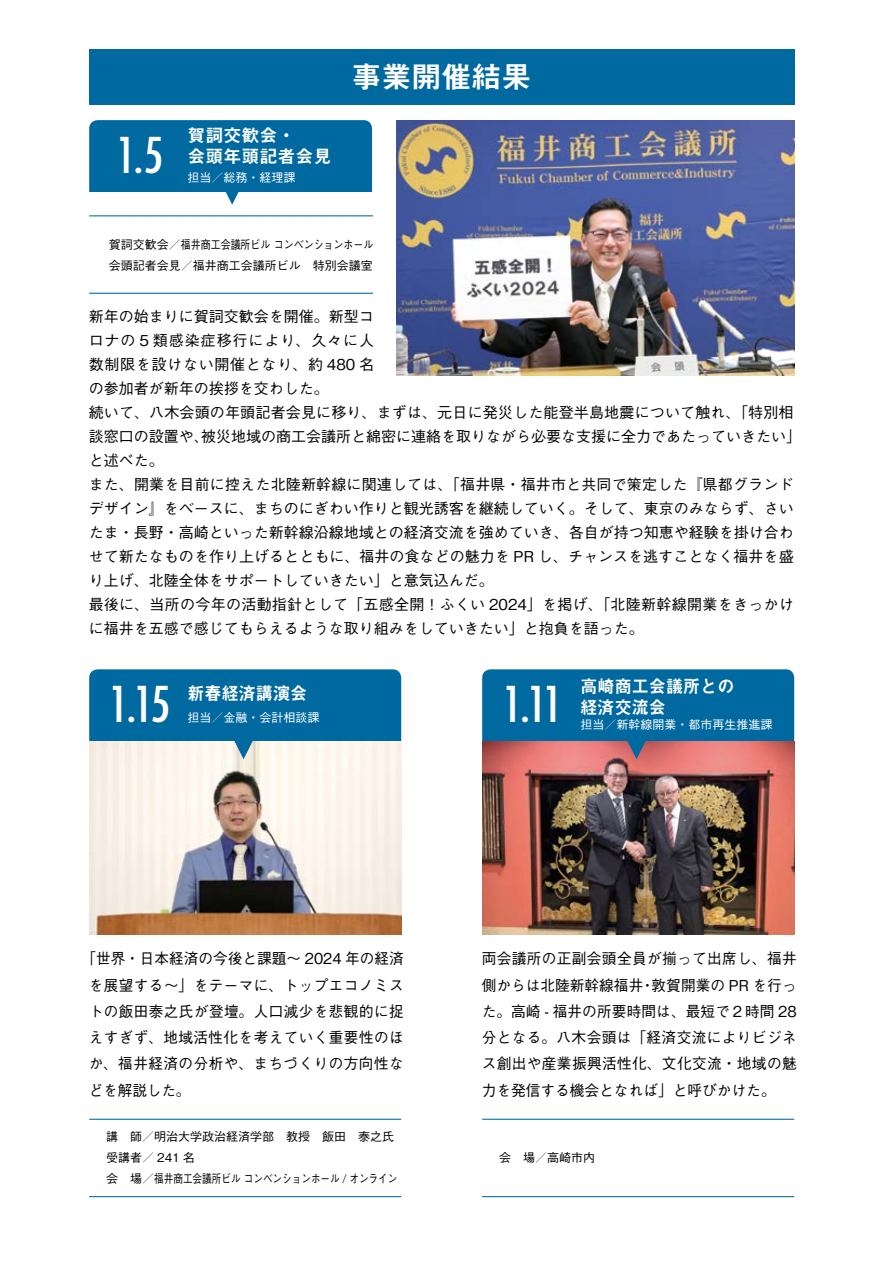
<style>
.page{position:relative;width:893px;height:1263px;background:#fff}
.page>*{position:absolute;margin:0;border:0;box-sizing:border-box;transform-origin:0 0}
.t1{font:500 condensed 48px "Futura";color:#fff}
.t2{font:30px "Midashi Go Pr 6 N MB31";color:#fff}
.t3{font:18px "Midashi Go Pr 6 N MB31";color:#fff;scale:.95 1}
.t4{font:18px "Midashi Go Pr 6 N MB31";color:#fff}
.t5{font:500 15px/26.2px "Gothic BBB Pr 6";letter-spacing:.005em;color:#000}
.t6{font:500 15px/26.2px "Gothic BBB Pr 6";letter-spacing:.025em;color:#000;text-align:right}
.t7{font:500 15px "Gothic BBB Pr 6";letter-spacing:.05em;color:#000}
.t8{font:500 15px "Gothic BBB Pr 6";letter-spacing:.06em;color:#000}
.t9{font:500 12px/21px "Gothic BBB Pr 6";color:#000}
.t10{font:500 12px "Gothic BBB Pr 6";color:#fff}
</style>
<div class="page">
<div style="left:89px;top:49px;width:706px;height:55px;background:#0069a0"></div>
<div style="left:89px;top:120px;width:283px;height:113px;background:#0069a0;border-radius:9px"></div>
<div style="left:89px;top:192px;width:425px;height:193px;background:#fff"></div>
<img style="left:397px;top:120px;width:397px;height:255px">
<svg style="left:226px;top:192px;width:13px;height:13px"></svg>
<hr style="left:89px;top:215px;width:284px;height:1px;background:#0069a0">
<hr style="left:89px;top:293px;width:284px;height:1px;background:#0069a0">
<div style="left:482px;top:669px;width:312px;height:113px;background:#0069a0;border-radius:9px"></div>
<img style="left:482px;top:741px;width:312px;height:193px">
<svg style="left:626px;top:741px;width:21px;height:18px"></svg>
<hr style="left:482px;top:1119px;width:312px;height:1px;background:#0069a0">
<hr style="left:482px;top:1196px;width:312px;height:1px;background:#0069a0">
<div style="left:89px;top:669px;width:312px;height:113px;background:#0069a0;border-radius:9px"></div>
<img style="left:89px;top:741px;width:312px;height:193px">
<svg style="left:233px;top:741px;width:21px;height:18px"></svg>
<hr style="left:89px;top:1119px;width:312px;height:1px;background:#0069a0">
<hr style="left:89px;top:1196px;width:312px;height:1px;background:#0069a0">
<p class="t4" style="left:188px;top:121px;width:109px">賀詞交歓会・</p>
<p class="t10" style="left:188px;top:168px;width:109px">担当／総務・経理課</p>
<h1 class="t1" style="left:116px;top:124px;width:49px">1.5</h1>
<p class="t4" style="left:188px;top:142px;width:145px">会頭年頭記者会見</p>
<h2 class="t2" style="left:352px;top:53px;width:181px">事業開催結果</h2>
<p class="t9" style="left:109px;top:233px;width:266px">賀詞交歓会／福井商工会議所ビルコンベンションホール会頭記者会見／福井商工会議所ビル　特別会議室</p>
<p class="t5" style="left:89px;top:302px;width:287px">新年の始まりに賀詞交歓会を開催。新型コ</p>
<p class="t8" style="left:89px;top:328px;width:287px">ロナの 5 類感染症移行により、久々に人</p>
<p class="t7" style="left:89px;top:352px;width:287px">数制限を設けない開催となり、約 480 名</p>
<p class="t5" style="left:89px;top:374px;width:242px">の参加者が新年の挨拶を交わした。</p>
<p class="t5" style="left:89px;top:398px;width:706px">続いて、八木会頭の年頭記者会見に移り、まずは、元日に発災した能登半島地震について触れ、「特別相</p>
<p class="t5" style="left:201px;top:422px;width:601px">被災地域の商工会議所と綿密に連絡を取りながら必要な支援に全力であたっていきたい「</p>
<p class="t5" style="left:89px;top:423px;width:707px;line-height:24px">談窓口の設置や、<br>と述べた。<br>また、開業を目前に控えた北陸新幹線に関連しては、「福井県・福井市と共同で策定した『県都グランドデザイン』をベースに、まちのにぎわい作りと観光誘客を継続していく。そして、東京のみならず、さいたま・長野・高崎といった新幹線沿線地域との経済交流を強めていき、各自が持つ知恵や経験を掛け合わせて新たなものを作り上げるとともに、福井の食などの魅力を PR し、チャンスを逃すことなく福井を盛り上げ、北陸全体をサポートしていきたい」と意気込んだ。<br>最後に、当所の今年の活動指針として「五感全開！ふくい 2024」を掲げ、「北陸新幹線開業をきっかけに福井を五感で感じてもらえるような取り組みをしていきたい」と抱負を語った。</p>
<h1 class="t1" style="left:109px;top:674px;width:63px">1.15</h1>
<p class="t3" style="left:188px;top:679px;width:127px">新春経済講演会</p>
<p class="t10" style="left:188px;top:708px;width:133px">担当／金融・会計相談課</p>
<h1 class="t1" style="left:503px;top:674px;width:62px">1.11</h1>
<p class="t3" style="left:580px;top:671px;width:164px">高崎商工会議所との</p>
<p class="t10" style="left:580px;top:715px;width:193px">担当／新幹線開業・都市再生推進課</p>
<p class="t3" style="left:580px;top:692px;width:91px">経済交流会</p>
<p class="t5" style="left:89px;top:944px;width:317px;text-align:justify;text-indent:-7px">「世界・日本経済の今後と課題～ 2024 年の経済を展望する～」をテーマに、トップエコノミストの飯田泰之氏が登壇。人口減少を悲観的に捉えすぎず、地域活性化を考えていく重要性のほか、福井経済の分析や、まちづくりの方向性などを解説した。</p>
<p class="t9" style="left:106px;top:1125px;width:293px">講　師／明治大学政治経済学部　教授　飯田　泰之氏受講者／ 241 名<br>会　場／福井商工会議所ビルコンベンションホール / オンライン</p>
<p class="t6" style="left:482px;top:944px;width:317px">両会議所の正副会頭全員が揃って出席し、福井敦賀開業の PR を行っ</p>
<p class="t5" style="left:482px;top:971px;width:317px">側からは北陸新幹線福井<br>た。高崎 - 福井の所要時間は、最短で２時間 28分となる。八木会頭は「経済交流によりビジネス創出や産業振興活性化、文化交流・地域の魅力を発信する機会となれば」と呼びかけた。</p>
<p class="t5" style="left:640px;top:971px;width:16px">・</p>
<p class="t9" style="left:499px;top:1146px;width:97px">会　場／高崎市内</p>
</div>
